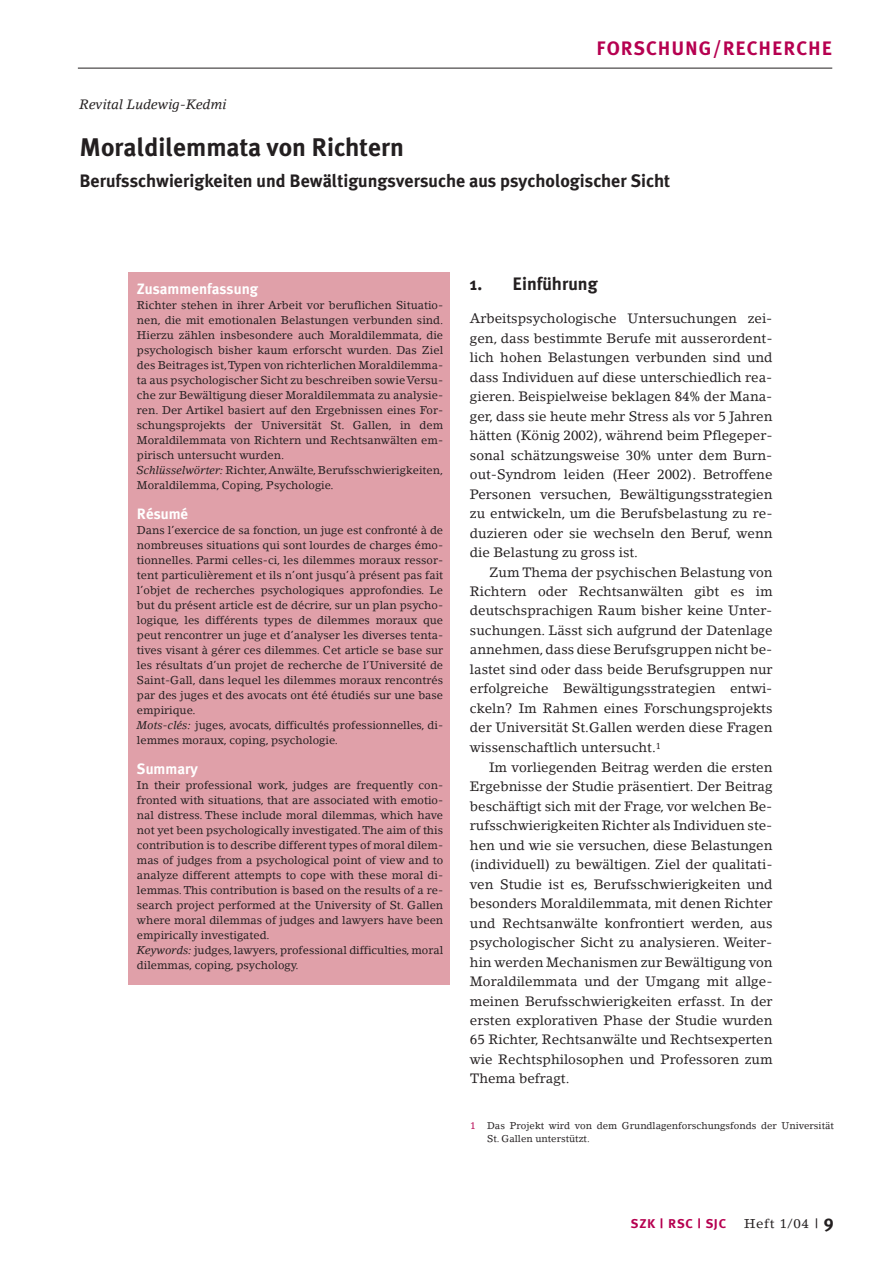
<style>
.page{position:relative;width:893px;height:1263px;background:#fff}
.page>*{position:absolute;margin:0;border:0;box-sizing:border-box;transform-origin:0 0}
.t1{font:700 25.5px "Meta Plus";color:#231f20}
.t2{font:700 19.5px "Meta Plus";letter-spacing:.05em;color:#b60050}
.t3{font:700 18px "Meta Plus";color:#231f20}
.t4{font:700 15px "Meta Plus";color:#fff}
.t5{font:13.5px/19.5px "Lino Letter";color:#231f20;text-align:justify}
.t6{font:italic 13.5px "Lino Letter";color:#231f20}
.t7{font:700 12.75px "Meta Plus";letter-spacing:.05em;color:#b60050;scale:1.05 1}
.t8{font:12.75px "Lino Letter";letter-spacing:.05em;color:#231f20;scale:1.05 1}
.t9{font:11.25px/15px "Lino Letter";color:#231f20}
.t10{font:9.75px/13.5px "Lino Letter";color:#231f20}
.s1{font-style:italic}
.s2{color:#b60050}
.s3{font-family:"Meta Plus"}
.s4{font-family:"Meta Plus";font-weight:700;font-size:18px}
</style>
<div class="page">
<div style="left:129px;top:272px;width:321px;height:713px;background:#e0a0a9"></div>
<hr style="left:78px;top:68px;width:754px;height:1px;background:#231f20">
<h2 class="t2" style="left:596px;top:41px;width:237px">FORSCHUNG/RECHERCHE</h2>
<p class="t6" style="left:79px;top:99px;width:149px">Revital Ludewig-Kedmi</p>
<h1 class="t1" style="left:79px;top:137px;width:326px">Moraldilemmata von Richtern</h1>
<h3 class="t3" style="left:79px;top:173px;width:592px">Berufsschwierigkeiten und Bewältigungsversuche aus psychologischer Sicht</h3>
<h3 class="t4" style="left:137px;top:283px;width:123px">Zusammenfassung</h3>
<p class="t9" style="left:137px;top:298px;width:308px">Richter stehen in ihrer Arbeit vor beruflichen Situatio&shy;nen, die mit emotionalen Belastungen verbunden sind.<br>Hierzu zählen insbesondere auch Moraldilemmata, die psychologisch bisher kaum erforscht wurden. Das Ziel des Beitrages ist,Typen von richterlichen Moraldilemma&shy;ta aus psychologischer Sicht zu beschreiben sowie Versu&shy;che zur Bewältigung dieser Moraldilemmata zu analysie&shy;ren. Der Artikel basiert auf den Ergebnissen eines For&shy;schungsprojekts der Universität St. Gallen, in dem Moraldilemmata von Richtern und Rechtsanwälten em&shy;pirisch untersucht wurden.<br><span class="s1">Schlüsselwörter:</span> Richter,Anwälte, Berufsschwierigkeiten, Moraldilemma, Coping, Psychologie.</p>
<h3 class="t4" style="left:137px;top:508px;width:53px">Résumé</h3>
<p class="t9" style="left:137px;top:523px;width:308px">Dans l’exercice de sa fonction, un juge est confronté à de nombreuses situations qui sont lourdes de charges émo&shy;tionnelles. Parmi celles-ci, les dilemmes moraux ressor&shy;tent particulièrement et ils n’ont jusqu’à présent pas fait l’objet de recherches psychologiques approfondies. Le but du présent article est de décrire, sur un plan psycho&shy;logique, les différents types de dilemmes moraux que peut rencontrer un juge et d’analyser les diverses tenta&shy;tives visant à gérer ces dilemmes. Cet article se base sur les résultats d’un projet de recherche de l’Université de Saint-Gall, dans lequel les dilemmes moraux rencontrés par des juges et des avocats ont été étudiés sur une base empirique.<br><span class="s1">Mots-clés:</span> juges, avocats, difficultés professionnelles, di&shy;lemmes moraux, coping, psychologie.</p>
<h3 class="t4" style="left:137px;top:763px;width:62px">Summary</h3>
<p class="t9" style="left:137px;top:778px;width:308px">In their professional work, judges are frequently con&shy;fronted with situations, that are associated with emotio&shy;nal distress. These include moral dilemmas, which have not yet been psychologically investigated.The aim of this contribution is to describe different types of moral dilem&shy;mas of judges from a psychological point of view and to analyze different attempts to cope with these moral di&shy;lemmas.This contribution is based on the results of a re&shy;search project performed at the University of St. Gallen where moral dilemmas of judges and lawyers have been empirically investigated.<br><span class="s1">Keywords:</span> judges, lawyers, professional difficulties, moral dilemmas, coping, psychology.</p>
<h3 class="t3" style="left:470px;top:276px;width:129px">1. Einführung</h3>
<p class="t5" style="left:470px;top:310px;width:304px">Arbeitspsychologische Untersuchungen zei&shy;gen, dass bestimmte Berufe mit ausserordent&shy;lich hohen Belastungen verbunden sind und dass Individuen auf diese unterschiedlich rea&shy;gieren. Beispielweise beklagen 84% der Mana&shy;ger, dass sie heute mehr Stress als vor 5 Jahren hätten (König 2002), während beim Pflegeper&shy;sonal schätzungsweise 30% unter dem Burn&shy;out-Syndrom leiden (Heer 2002). Betroffene Personen versuchen, Bewältigungsstrategien zu entwickeln, um die Berufsbelastung zu re&shy;duzieren oder sie wechseln den Beruf, wenn die Belastung zu gross ist.</p>
<p class="t5" style="left:470px;top:563px;width:304px;text-indent:19px">Zum Thema der psychischen Belastung von Richtern oder Rechtsanwälten gibt es im deutschsprachigen Raum bisher keine Unter&shy;suchungen. Lässt sich aufgrund der Datenlage annehmen,dass diese Berufsgruppen nicht be&shy;lastet sind oder dass beide Berufsgruppen nur erfolgreiche Bewältigungsstrategien entwi&shy;ckeln? Im Rahmen eines Forschungsprojekts der Universität St.Gallen werden diese Fragen wissenschaftlich untersucht.<sup>1</sup></p>
<p class="t5" style="left:470px;top:758px;width:304px;text-indent:19px">Im vorliegenden Beitrag werden die ersten Ergebnisse der Studie präsentiert. Der Beitrag beschäftigt sich mit der Frage, vor welchen Be&shy;rufsschwierigkeiten Richter als Individuen ste&shy;hen und wie sie versuchen, diese Belastungen (individuell) zu bewältigen. Ziel der qualitati&shy;ven Studie ist es, Berufsschwierigkeiten und besonders Moraldilemmata, mit denen Richter und Rechtsanwälte konfrontiert werden, aus psychologischer Sicht zu analysieren. Weiter&shy;hin werden Mechanismen zur Bewältigung von Moraldilemmata und der Umgang mit allge&shy;meinen Berufsschwierigkeiten erfasst. In der ersten explorativen Phase der Studie wurden 65 Richter, Rechtsanwälte und Rechtsexperten wie Rechtsphilosophen und Professoren zum Thema befragt.</p>
<p class="t10" style="left:487px;top:1120px;width:348px;text-indent:-17px"><span class="s2">1</span> Das Projekt wird von dem Grundlagenforschungsfonds der Universität<br>St. Gallen unterstützt.</p>
<p class="t7" style="left:631px;top:1218px;width:92px">SZK | RSC | SJC</p>
<p class="t8" style="left:744px;top:1218px;width:87px">Heft 1/04 <span class="s3">|</span> <span class="s4">9</span></p>
</div>
